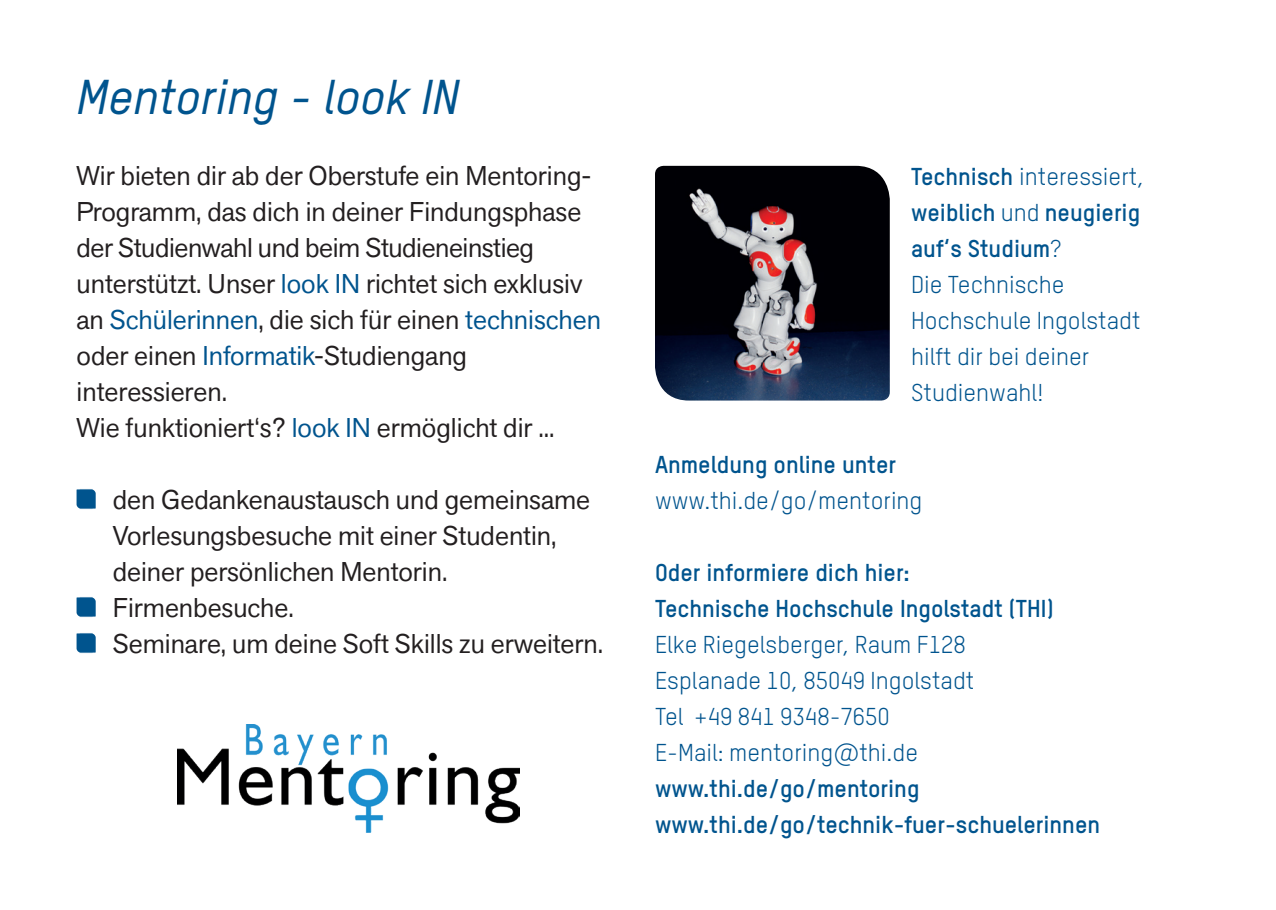
<style>
.page{position:relative;width:1276px;height:910px;background:#fff}
.page>*{position:absolute;margin:0;border:0;box-sizing:border-box;transform-origin:0 0}
.Headline_oben{font:italic 500 48px "TSTAR";color:#00548e}
.Fließtext{font:27px/36px "Akzid Grtsk Next";color:#231f20}
.Adresse__Sachdaten{font:700 24px "TSTAR";color:#00548e}
.Adresse__Sachdaten-2{font:24px "TSTAR";color:#00548e}
.Adressdaten{font:24px/36px "TSTAR";color:#00548e}
.Adressdaten-2{font:700 24px/36px "TSTAR";color:#00548e}
.s1{color:#00548e}
.s2{font-weight:400}
</style>
<div class="page">
<img style="left:655px;top:166px;width:235px;height:235px">
<svg style="left:77px;top:489px;width:19px;height:20px"></svg>
<svg style="left:77px;top:597px;width:19px;height:20px"></svg>
<svg style="left:77px;top:633px;width:19px;height:20px"></svg>
<img style="left:178px;top:725px;width:342px;height:108px">
<p class="Headline_oben" style="left:77px;top:68px;width:384px">Mentoring - look IN</p>
<p class="Fließtext" style="left:77px;top:157px;width:516px">Wir bieten dir ab der Oberstufe ein Mentoring-Programm, das dich in deiner Findungsphase der Studienwahl und beim Studieneinstieg unterstützt. Unser <span class="s1">look IN</span> richtet sich exklusiv</p>
<p class="Fließtext" style="left:77px;top:301px;width:526px">an <span class="s1">Schülerinnen</span>, die sich für einen <span class="s1">technischen </span>oder einen <span class="s1">Informatik</span>-Studiengang interessieren.</p>
<p class="Fließtext" style="left:77px;top:409px;width:479px">Wie funktioniert‘s? <span class="s1">look IN</span> ermöglicht dir ...</p>
<p class="Fließtext" style="left:113px;top:481px;width:479px">den Gedankenaustausch und gemeinsame</p>
<p class="Fließtext" style="left:113px;top:517px;width:445px">Vorlesungsbesuche mit einer Studentin,</p>
<p class="Fließtext" style="left:113px;top:553px;width:336px">deiner persönlichen Mentorin.</p>
<p class="Fließtext" style="left:113px;top:589px;width:183px">Firmenbesuche.</p>
<p class="Fließtext" style="left:113px;top:625px;width:492px">Seminare, um deine Soft Skills zu erweitern.</p>
<p class="Adressdaten-2" style="left:911px;top:158px;width:234px">Technisch <span class="s2">interessiert, </span>weiblich <span class="s2">und</span> neugierig auf‘s Studium<span class="s2">?</span></p>
<p class="Adressdaten" style="left:911px;top:266px;width:231px">Die Technische<br>Hochschule Ingolstadt hilft dir bei deiner<br>Studienwahl!</p>
<p class="Adresse__Sachdaten" style="left:655px;top:449px;width:243px">Anmeldung online unter</p>
<p class="Adresse__Sachdaten-2" style="left:655px;top:486px;width:269px">www.thi.de/go/mentoring</p>
<p class="Adresse__Sachdaten" style="left:655px;top:557px;width:256px">Oder informiere dich hier:</p>
<p class="Adresse__Sachdaten" style="left:655px;top:593px;width:400px">Technische Hochschule Ingolstadt (THI)</p>
<p class="Adresse__Sachdaten-2" style="left:655px;top:630px;width:312px">Elke Riegelsberger, Raum F128</p>
<p class="Adresse__Sachdaten-2" style="left:655px;top:666px;width:321px">Esplanade 10, 85049 Ingolstadt</p>
<p class="Adresse__Sachdaten-2" style="left:655px;top:702px;width:236px">Tel +49 841 9348-7650</p>
<p class="Adresse__Sachdaten-2" style="left:655px;top:738px;width:265px">E-Mail: mentoring@thi.de</p>
<p class="Adresse__Sachdaten" style="left:655px;top:773px;width:266px">www.thi.de/go/mentoring</p>
<p class="Adresse__Sachdaten" style="left:655px;top:809px;width:447px">www.thi.de/go/technik-fuer-schuelerinnen</p>
</div>
